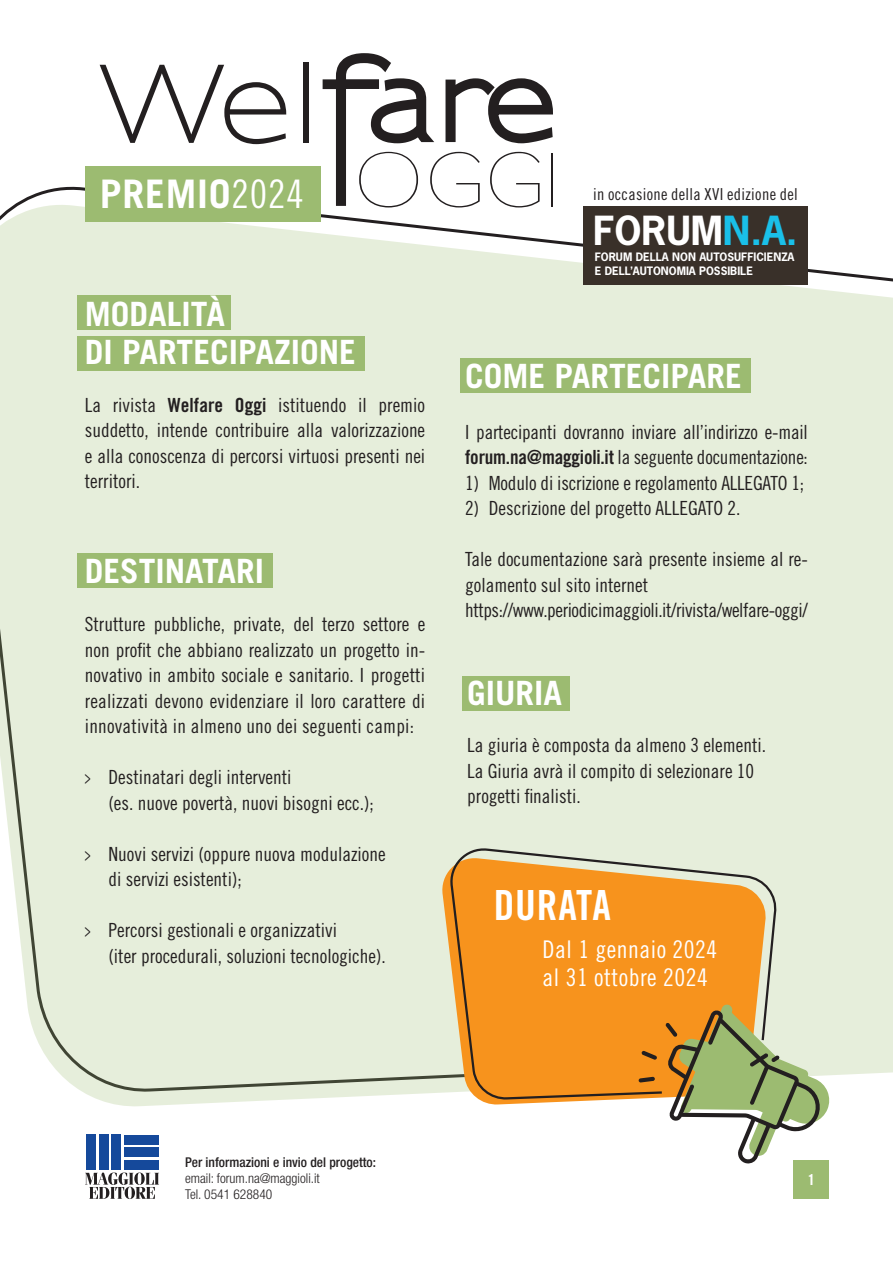
<style>
.page{position:relative;width:893px;height:1263px;background:#fff}
.page>*{position:absolute;margin:0;border:0;box-sizing:border-box;transform-origin:0 0}
.t1{font:41.55px "Trade Gothic LT Std Bd Cn 20";letter-spacing:.02em;color:#fff}
.t2{font:700 39.3px "Trade Gothic LT Std";letter-spacing:.02em;color:#fff}
.t3{font:700 37.65px "News Gothic Std";color:#fff}
.t4{font:700 33.45px "Trade Gothic LT Std";color:#fff}
.t5{font:24.45px "Trade Gothic LT Std Cn 18";letter-spacing:.02em;color:#fff}
.t6{font:19.5px/25.5px "Trade Gothic LT Std Cn 18";color:#231f20}
.t7{font:19.5px "Trade Gothic LT Std Cn 18";color:#231f20;scale:.5 1}
.t8{font:19.5px "Trade Gothic LT Std Cn 18";letter-spacing:-.02em;color:#231f20}
.t9{font:16.5px "Trade Gothic LT Std Cn 18";letter-spacing:.02em;color:#231f20}
.t10{font:700 15px "Trade Gothic LT Std";color:#fff}
.t11{font:300 condensed 13.5px/16.2px "Helvetica Neue LT Std";color:#231f20}
.t12{font:500 condensed 13.5px "Helvetica Neue LT Std";color:#231f20}
.t13{font:700 10.95px/14.4px "News Gothic Std";color:#fff}
.s1{font-family:"Trade Gothic LT Std Cn 18";font-weight:400}
.s2{color:#1ac0e9}
.s3{font-family:"Trade Gothic LT Std Bd Cn 20"}
</style>
<div class="page">
<div style="left:0;top:198px;width:893px;height:909px;background:#e6eedb"></div>
<svg style="left:85px;top:1172px;width:74px;height:27px"></svg>
<div style="left:124px;top:1160px;width:35px;height:10px;background:#15499b"></div>
<div style="left:124px;top:1147px;width:35px;height:10px;background:#15499b"></div>
<div style="left:124px;top:1134px;width:35px;height:10px;background:#15499b"></div>
<div style="left:111px;top:1134px;width:10px;height:36px;background:#15499b"></div>
<div style="left:99px;top:1134px;width:10px;height:36px;background:#15499b"></div>
<div style="left:86px;top:1134px;width:10px;height:36px;background:#15499b"></div>
<div style="left:583px;top:206px;width:225px;height:79px;background:#393029"></div>
<div style="left:793px;top:1160px;width:36px;height:39px;background:#9cbb71"></div>
<div style="left:85px;top:166px;width:236px;height:55px;background:#9cbb71"></div>
<svg style="left:100px;top:65px;width:186px;height:79px"></svg>
<div style="left:304px;top:63px;width:5px;height:80px;background:#231f20"></div>
<svg style="left:321px;top:53px;width:234px;height:154px"></svg>
<hr style="left:551px;top:153px;width:2px;height:53px;background:#231f20">
<div style="left:78px;top:336px;width:287px;height:34px;background:#9cbb71"></div>
<div style="left:78px;top:554px;width:195px;height:34px;background:#9cbb71"></div>
<div style="left:78px;top:296px;width:153px;height:34px;background:#9cbb71"></div>
<div style="left:462px;top:676px;width:107px;height:34px;background:#9cbb71"></div>
<div style="left:460px;top:358px;width:290px;height:34px;background:#9cbb71"></div>
<svg style="left:439px;top:856px;width:226px;height:249px;fill:#e6eedb"></svg>
<svg style="left:449px;top:847px;width:329px;height:254px;background:#ef9d39"></svg>
<svg style="left:638px;top:1077px;width:17px;height:5px"></svg>
<svg style="left:641px;top:1050px;width:16px;height:10px"></svg>
<svg style="left:665px;top:1003px;width:166px;height:161px"></svg>
<p class="t2" style="left:100px;top:170px;width:205px">PREMIO<span class="s1">2024</span></p>
<p class="t9" style="left:593px;top:184px;width:206px">in occasione della XVI edizione del</p>
<h3 class="t3" style="left:593px;top:206px;width:206px">FORUM<span class="s2">N.A.</span></h3>
<p class="t4" style="left:85px;top:293px;width:142px">MODALITÀ</p>
<p class="t4" style="left:85px;top:332px;width:273px">DI PARTECIPAZIONE</p>
<p class="t6" style="left:85px;top:392px;width:342px;text-align:justify">La rivista <span class="s3">Welfare Oggi</span> istituendo il premio suddetto, intende contribuire alla valorizzazione e alla conoscenza di percorsi virtuosi presenti nei territori.</p>
<p class="t4" style="left:85px;top:550px;width:181px">DESTINATARI</p>
<p class="t6" style="left:85px;top:611px;width:342px;text-align:justify">Strutture pubbliche, private, del terzo settore e non profit che abbiano realizzato un progetto in&shy;novativo in ambito sociale e sanitario. I progetti realizzati devono evidenziare il loro carattere di innovatività in almeno uno dei seguenti campi:</p>
<p class="t7" style="left:85px;top:766px;width:415px">&gt; Destinatari degli interventi</p>
<p class="t6" style="left:109px;top:790px;width:267px">(es. nuove povertà, nuovi bisogni ecc.);</p>
<p class="t7" style="left:85px;top:842px;width:603px">&gt; Nuovi servizi (oppure nuova modulazione</p>
<p class="t6" style="left:109px;top:866px;width:135px">di servizi esistenti);</p>
<p class="t7" style="left:85px;top:919px;width:506px">&gt; Percorsi gestionali e organizzativi</p>
<p class="t6" style="left:109px;top:943px;width:279px">(iter procedurali, soluzioni tecnologiche).</p>
<p class="t13" style="left:595px;top:249px;width:201px">FORUM DELLA NON AUTOSUFFICIENZA<br>E DELL’AUTONOMIA POSSIBILE</p>
<p class="t4" style="left:465px;top:355px;width:278px">COME PARTECIPARE</p>
<p class="t6" style="left:465px;top:419px;width:344px">I partecipanti dovranno inviare all’indirizzo e-mail <span class="s3">forum.na@maggioli.it</span> la seguente documentazione:</p>
<p class="t6" style="left:465px;top:470px;width:341px">1) Modulo di iscrizione e regolamento ALLEGATO 1;</p>
<p class="t6" style="left:465px;top:495px;width:277px">2) Descrizione del progetto ALLEGATO 2.</p>
<p class="t6" style="left:465px;top:546px;width:344px">Tale documentazione sarà presente insieme al re&shy;golamento sul sito internet</p>
<p class="t8" style="left:465px;top:599px;width:344px">https://www.periodicimaggioli.it/rivista/welfare-oggi/</p>
<p class="t4" style="left:467px;top:672px;width:96px">GIURIA</p>
<p class="t6" style="left:467px;top:732px;width:300px">La giuria è composta da almeno 3 elementi.</p>
<p class="t6" style="left:467px;top:758px;width:288px">La Giuria avrà il compito di selezionare 10 progetti finalisti.</p>
<p class="t1" style="left:494px;top:880px;width:119px">DURATA</p>
<p class="t5" style="left:543px;top:935px;width:176px">Dal 1 gennaio 2024</p>
<p class="t5" style="left:543px;top:963px;width:167px">al 31 ottobre 2024</p>
<p class="t12" style="left:185px;top:1154px;width:193px">Per informazioni e invio del progetto:</p>
<p class="t11" style="left:185px;top:1170px;width:136px">email: forum.na@maggioli.it<br>Tel. 0541 628840</p>
<p class="t10" style="left:807px;top:1170px;width:10px">1</p>
</div>
